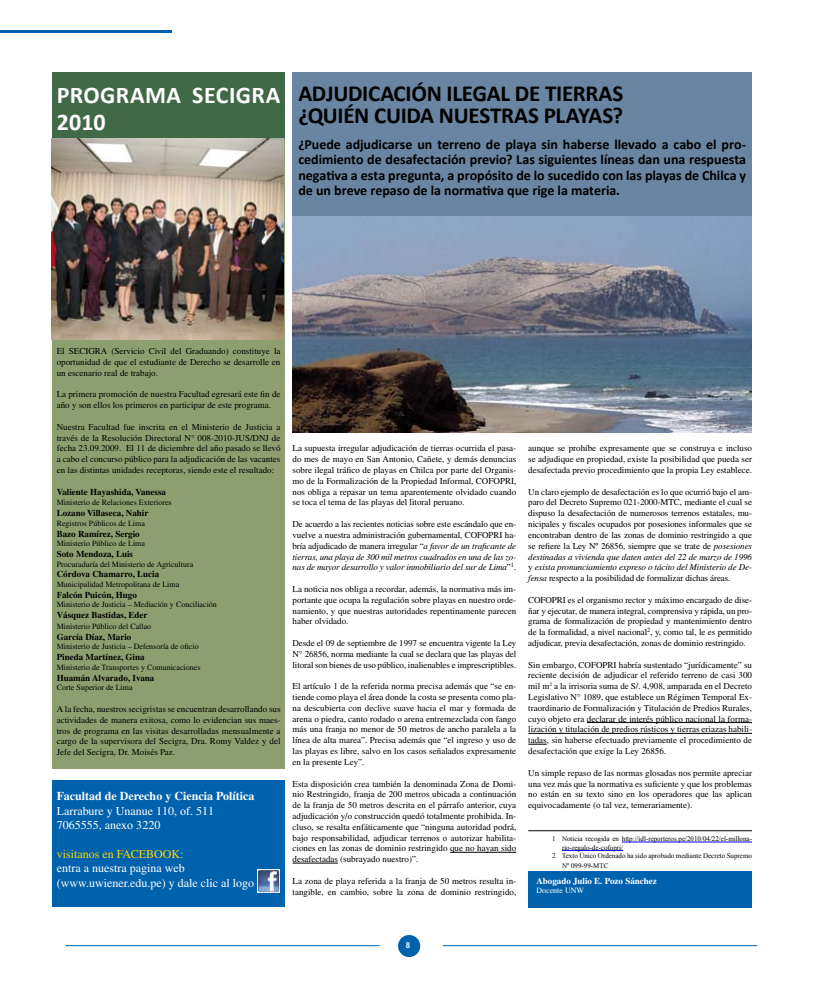
<style>
.page{position:relative;width:823px;height:993px;background:#fff}
.page>*{position:absolute;margin:0;border:0;box-sizing:border-box;transform-origin:0 0}
.t1{font:700 24px/26.4px "Calibri";letter-spacing:.015em;color:#fff}
.t2{font:700 23px/22px "Calibri";letter-spacing:-.015em;color:#000}
.t3{font:700 14px/15.4px "Calibri";letter-spacing:-.005em;color:#000;text-align:justify}
.t4{font:12px/14.4px "Times";color:#fff}
.t5{font:700 12px "Times";color:#fff}
.t6{font:12px "Times";color:#ffd400}
.t7{font:9px/10.8px "Times";color:#000;text-align:justify}
.t8{font:700 9px "Times";color:#000}
.t9{font:700 9px "Times";color:#fff}
.t10{font:8px "Times";color:#000}
.t11{font:8px "Times";color:#fff}
.t12{font:700 8px "Arial";color:#fff}
.t13{font:7px "Times New Roman";color:#000}
.s1{font-style:italic}
</style>
<div class="page">
<div style="left:398px;top:934px;width:22px;height:22px;background:#0062ac;border-radius:50%"></div>
<hr style="left:443px;top:944px;width:313px;height:1px;background:#0062ac">
<hr style="left:66px;top:944px;width:313px;height:1px;background:#0062ac">
<div style="left:292px;top:72px;width:459px;height:144px;background:#6a85a1"></div>
<hr style="left:450px;top:851px;width:66px;height:1px;background:#000">
<hr style="left:292px;top:862px;width:46px;height:1px;background:#000">
<hr style="left:586px;top:722px;width:165px;height:1px;background:#000">
<hr style="left:528px;top:733px;width:223px;height:1px;background:#000">
<svg style="left:528px;top:743px;width:18px;height:1px"></svg>
<div style="left:528px;top:870px;width:223px;height:37px;background:#0062ac"></div>
<hr style="left:621px;top:841px;width:130px;height:1px;background:#00f">
<hr style="left:561px;top:850px;width:61px;height:1px;background:#00f">
<hr style="left:528px;top:830px;width:223px;height:1px;background:#000">
<img style="left:292px;top:216px;width:459px;height:216px">
<hr style="left:0;top:30px;width:171px;height:3px;background:#0062ac">
<div style="left:52px;top:72px;width:232px;height:696px;background:#8d9f70"></div>
<div style="left:52px;top:72px;width:232px;height:67px;background:#416946"></div>
<img style="left:52px;top:139px;width:232px;height:200px">
<div style="left:52px;top:780px;width:232px;height:126px;background:#0062ac"></div>
<img style="left:257px;top:869px;width:22px;height:22px">
<h1 class="t1" style="left:57px;top:81px;width:225px">PROGRAMA SECIGRA<br>2010</h1>
<h2 class="t2" style="left:298px;top:82px;width:326px">ADJUDICACIÓN ILEGAL DE TIERRAS ¿QUIÉN CUIDA NUESTRAS PLAYAS?</h2>
<p class="t3" style="left:298px;top:136px;width:449px">¿Puede adjudicarse un terreno de playa sin haberse llevado a cabo el pro&shy;cedimiento de desafectación previo? Las siguientes líneas dan una respuesta negativa a esta pregunta, a propósito de lo sucedido con las playas de Chilca y de un breve repaso de la normativa que rige la materia.</p>
<p class="t7" style="left:57px;top:345px;width:225px">El SECIGRA (Servicio Civil del Graduando) constituye la oportunidad de que el estudiante de Derecho se desarrolle en un escenario real de trabajo.</p>
<p class="t7" style="left:57px;top:388px;width:225px">La primera promoción de nuestra Facultad egresará este fin de año y son ellos los primeros en participar de este programa.</p>
<p class="t7" style="left:57px;top:421px;width:225px">Nuestra Facultad fue inscrita en el Ministerio de Justicia a través de la Resolución Directoral N° 008-2010-JUS/DNJ de fecha 23.09.2009. El 11 de diciembre del año pasado se llevó a cabo el concurso público para la adjudicación de las vacantes en las distintas unidades receptoras, siendo este el resultado:</p>
<p class="t8" style="left:57px;top:486px;width:111px">Valiente Hayashida, Vanessa</p>
<p class="t10" style="left:57px;top:498px;width:116px">Ministerio de Relaciones Exteriores</p>
<p class="t8" style="left:57px;top:507px;width:93px">Lozano Villaseca, Nahir</p>
<p class="t10" style="left:57px;top:518px;width:90px">Registros Públicos de Lima</p>
<p class="t8" style="left:57px;top:528px;width:84px">Bazo Ramírez, Sergio</p>
<p class="t10" style="left:57px;top:539px;width:90px">Ministerio Público de Lima</p>
<p class="t8" style="left:57px;top:548px;width:78px">Soto Mendoza, Luis</p>
<p class="t10" style="left:57px;top:559px;width:138px">Procuraduría del Ministerio de Agricultura</p>
<p class="t8" style="left:57px;top:569px;width:104px">Córdova Chamarro, Lucia</p>
<p class="t10" style="left:57px;top:579px;width:124px">Municipalidad Metropolitana de Lima</p>
<p class="t8" style="left:57px;top:589px;width:82px">Falcón Puicón, Hugo</p>
<p class="t10" style="left:57px;top:600px;width:161px">Ministerio de Justicia – Mediación y Conciliación</p>
<p class="t8" style="left:57px;top:609px;width:92px">Vásquez Bastidas, Eder</p>
<p class="t10" style="left:57px;top:621px;width:96px">Ministerio Público del Callao</p>
<p class="t8" style="left:57px;top:631px;width:76px">García Díaz, Mario</p>
<p class="t10" style="left:57px;top:642px;width:143px">Ministerio de Justicia – Defensoría de oficio</p>
<p class="t8" style="left:57px;top:651px;width:89px">Pineda Martínez, Gina</p>
<p class="t10" style="left:57px;top:662px;width:145px">Ministerio de Transportes y Comunicaciones</p>
<p class="t8" style="left:57px;top:672px;width:99px">Huamán Alvarado, Ivana</p>
<p class="t10" style="left:57px;top:683px;width:77px">Corte Superior de Lima</p>
<p class="t7" style="left:57px;top:703px;width:225px">A la fecha, nuestros secigristas se encuentran desarrollando sus actividades de manera exitosa, como lo evidencian sus maes&shy;tros de programa en las visitas desarrolladas mensualmente a cargo de la supervisora del Secigra, Dra. Romy Valdez y del Jefe del Secigra, Dr. Moisés Paz.</p>
<h3 class="t5" style="left:57px;top:788px;width:199px">Facultad de Derecho y Ciencia Política</h3>
<h3 class="t4" style="left:57px;top:803px;width:159px">Larrabure y Unanue 110, of. 511<br>7065555, anexo 3220</h3>
<h3 class="t6" style="left:57px;top:846px;width:128px">visitanos en FACEBOOK:</h3>
<h3 class="t4" style="left:57px;top:860px;width:199px">entra a nuestra pagina web (www.uwiener.edu.pe) y dale clic al logo</h3>
<p class="t7" style="left:292px;top:443px;width:225px">La supuesta irregular adjudicación de tierras ocurrida el pasa&shy;do mes de mayo en San Antonio, Cañete, y demás denuncias sobre ilegal tráfico de playas en Chilca por parte del Organis&shy;mo de la Formalización de la Propiedad Informal, COFOPRI, nos obliga a repasar un tema aparentemente olvidado cuando se toca el tema de las playas del litoral peruano.</p>
<p class="t7" style="left:292px;top:518px;width:225px">De acuerdo a las recientes noticias sobre este escándalo que en&shy;vuelve a nuestra administración gubernamental, COFOPRI ha&shy;bría adjudicado de manera irregular “<span class="s1">a favor de un traficante de tierras, una playa de 300 mil metros cuadrados en una de las zo&shy;nas de mayor desarrollo y valor inmobiliario del sur de Lima</span>”<sup>1</sup>.</p>
<p class="t7" style="left:292px;top:583px;width:225px">La noticia nos obliga a recordar, además, la normativa más im&shy;portante que ocupa la regulación sobre playas en nuestro orde&shy;namiento, y que nuestras autoridades repentinamente parecen haber olvidado.</p>
<p class="t7" style="left:292px;top:637px;width:225px">Desde el 09 de septiembre de 1997 se encuentra vigente la Ley N° 26856, norma mediante la cual se declara que las playas del litoral son bienes de uso público, inalienables e imprescriptibles.</p>
<p class="t7" style="left:292px;top:680px;width:225px">El artículo 1 de la referida norma precisa además que “se en&shy;tiende como playa el área donde la costa se presenta como pla&shy;na descubierta con declive suave hacia el mar y formada de arena o piedra, canto rodado o arena entremezclada con fango más una franja no menor de 50 metros de ancho paralela a la línea de alta marea”. Precisa además que “el ingreso y uso de las playas es libre, salvo en los casos señalados expresamente en la presente Ley”.</p>
<p class="t7" style="left:292px;top:777px;width:225px">Esta disposición crea también la denominada Zona de Domi&shy;nio Restringido, franja de 200 metros ubicada a continuación de la franja de 50 metros descrita en el párrafo anterior, cuya adjudicación y/o construcción quedó totalmente prohibida. In&shy;cluso, se resalta enfáticamente que “ninguna autoridad podrá, bajo responsabilidad, adjudicar terrenos o autorizar habilita&shy;ciones en las zonas de dominio restringido que no hayan sido desafectadas (subrayado nuestro)”.</p>
<p class="t7" style="left:292px;top:875px;width:225px">La zona de playa referida a la franja de 50 metros resulta in&shy;tangible, en cambio, sobre la zona de dominio restringido,</p>
<p class="t7" style="left:528px;top:443px;width:225px">aunque se prohíbe expresamente que se construya e incluso se adjudique en propiedad, existe la posibilidad que pueda ser desafectada previo procedimiento que la propia Ley establece.</p>
<p class="t7" style="left:528px;top:486px;width:225px">Un claro ejemplo de desafectación es lo que ocurrió bajo el am&shy;paro del Decreto Supremo 021-2000-MTC, mediante el cual se dispuso la desafectación de numerosos terrenos estatales, mu&shy;nicipales y fiscales ocupados por posesiones informales que se encontraban dentro de las zonas de dominio restringido a que se refiere la Ley Nº 26856, siempre que se trate de <span class="s1">posesiones destinadas a vivienda que daten antes del 22 de marzo de 1996 </span>y <span class="s1">exista pronunciamiento expreso o tácito del Ministerio de De&shy;fensa</span> respecto a la posibilidad de formalizar dichas áreas.</p>
<p class="t7" style="left:528px;top:594px;width:225px">COFOPRI es el organismo rector y máximo encargado de dise&shy;ñar y ejecutar, de manera integral, comprensiva y rápida, un pro&shy;grama de formalización de propiedad y mantenimiento dentro de la formalidad, a nivel nacional<sup>2</sup>, y, como tal, le es permitido adjudicar, previa desafectación, zonas de dominio restringido.</p>
<p class="t7" style="left:528px;top:659px;width:225px">Sin embargo, COFOPRI habría sustentado “jurídicamente” su reciente decisión de adjudicar el referido terreno de casi 300 mil m<sup>2</sup> a la irrisoria suma de S/. 4,908, amparada en el Decreto Legislativo N° 1089, que establece un Régimen Temporal Ex&shy;traordinario de Formalización y Titulación de Predios Rurales, cuyo objeto era declarar de interés público nacional la forma&shy;lización y titulación de predios rústicos y tierras eriazas habili&shy;tadas, sin haberse efectuado previamente el procedimiento de desafectación que exige la Ley 26856.</p>
<p class="t7" style="left:528px;top:767px;width:225px">Un simple repaso de las normas glosadas nos permite apreciar una vez más que la normativa es suficiente y que los problemas no están en su texto sino en los operadores que las aplican equivocadamente (o tal vez, temerariamente).</p>
<p class="t13" style="left:551px;top:833px;width:201px">1 Noticia recogida en http://idl-reporteros.pe/2010/04/22/el-millona-</p>
<p class="t13" style="left:561px;top:842px;width:63px">rio-regalo-de-cofopri/</p>
<p class="t13" style="left:551px;top:850px;width:201px">2 Texto Único Ordenado ha sido aprobado mediante Decreto Supremo</p>
<p class="t13" style="left:561px;top:860px;width:48px">Nº 099-99-MTC</p>
<p class="t9" style="left:536px;top:875px;width:122px">Abogado Julio E. Pozo Sánchez</p>
<p class="t11" style="left:536px;top:885px;width:49px">Docente UNW</p>
<p class="t12" style="left:405px;top:939px;width:6px">8</p>
</div>
